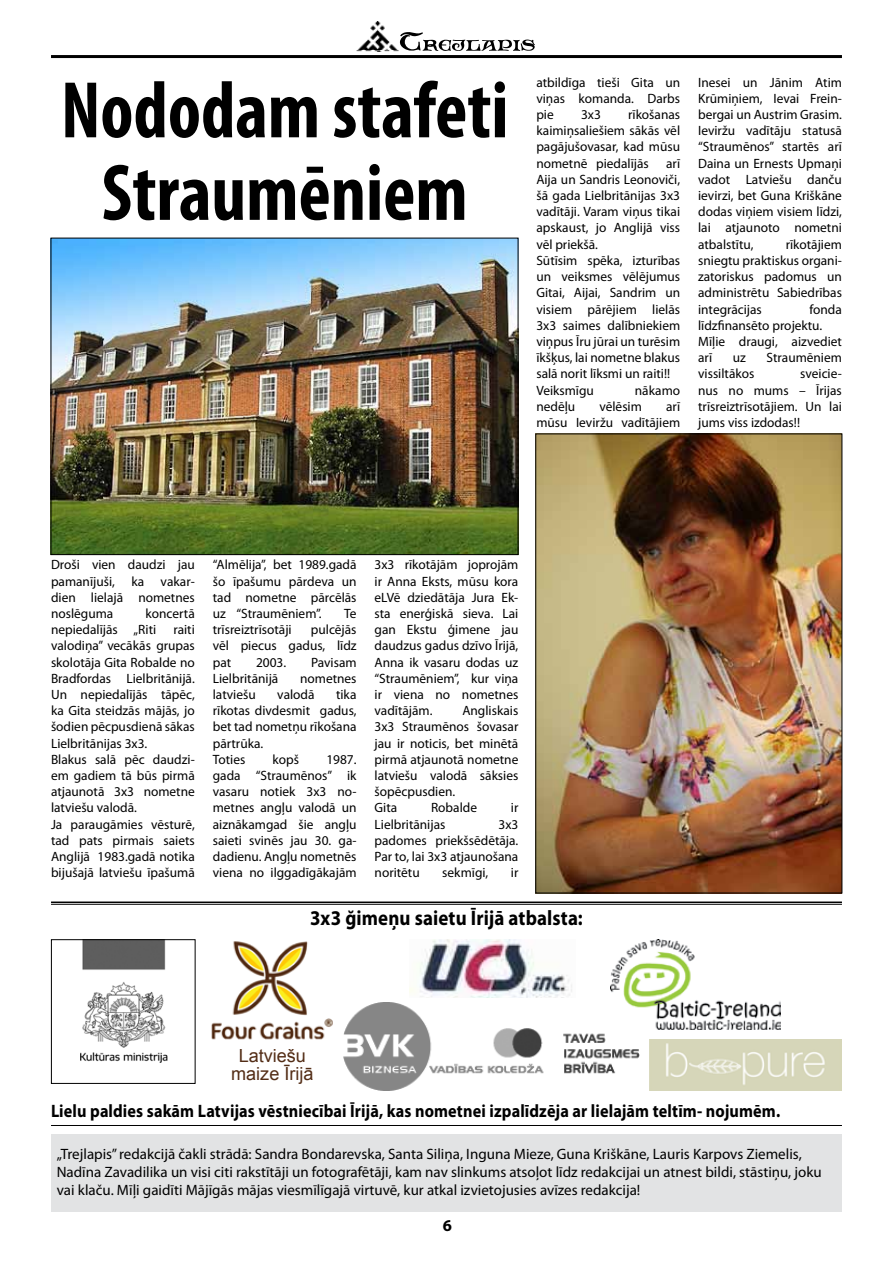
<style>
.page{position:relative;width:893px;height:1263px;background:#fff}
.page>*{position:absolute;margin:0;border:0;box-sizing:border-box;transform-origin:0 0}
.t1{font:700 condensed 81px/82.5px "Myriad Pro";color:#000;text-align:center;scale:.95 1}
.t2{font:700 21px "Myriad Pro";letter-spacing:.005em;color:#000;scale:.9 1}
.t3{font:700 18px "Myriad Pro";letter-spacing:.005em;color:#000;scale:.9 1}
.t4{font:18px/18px "Arial";color:#532d16;text-align:center}
.t5{font:700 16.5px "Myriad Pro";color:#000}
.t6{font:15px/18px "Myriad Pro";color:#000}
.t7{font:13.5px/16.2px "Myriad Pro";color:#000;text-align:justify}
</style>
<div class="page">
<hr style="left:51px;top:55px;width:791px;height:3px;background:#000">
<svg style="left:400px;top:32px;width:135px;height:19px"></svg>
<img style="left:357px;top:22px;width:41px;height:29px">
<div style="left:51px;top:1134px;width:791px;height:78px;background:#e2e3e4"></div>
<hr style="left:51px;top:901px;width:791px;height:2px;background:#000">
<hr style="left:51px;top:904px;width:791px;height:1px;background:#000">
<img style="left:211px;top:941px;width:122px;height:99px">
<img style="left:343px;top:1002px;width:297px;height:88px">
<img style="left:410px;top:939px;width:162px;height:59px">
<img style="left:650px;top:1039px;width:192px;height:52px">
<img style="left:80px;top:941px;width:88px;height:122px">
<div style="left:51px;top:939px;width:144px;height:145px;border:1px solid #000"></div>
<img style="left:611px;top:939px;width:169px;height:91px">
<hr style="left:51px;top:1125px;width:791px;height:1px;background:#000">
<img style="left:53px;top:240px;width:463px;height:313px">
<div style="left:51px;top:238px;width:467px;height:317px;border:1px solid #000"></div>
<img style="left:537px;top:435px;width:303px;height:456px">
<div style="left:535px;top:433px;width:307px;height:460px;border:1px solid #000"></div>
<h1 class="t1" style="left:61px;top:67px;width:473px">Nododam stafeti<br>Straumēniem</h1>
<p class="t7" style="left:536px;top:74px;width:145px">atbildīga tieši Gita un viņas komanda. Darbs pie</p>
<p class="t7" style="left:536px;top:106px;width:145px;text-indent:92px">rīkošanas kaimiņsaliešiem sākās vēl pagājušovasar, kad mūsu nometnē piedalījās</p>
<p class="t7" style="left:581px;top:106px;width:21px">3x3</p>
<p class="t7" style="left:536px;top:155px;width:145px;text-align:left;text-indent:130px">arī<br>Aija un Sandris Leonoviči, šā gada Lielbritānijas 3x3 vadītāji. Varam viņus tikai apskaust, jo Anglijā viss vēl priekšā.<br>Sūtīsim spēka, izturības un veiksmes vēlējumus<br>Gitai, Aijai, Sandrim un visiem pārējiem lielās<br>3x3 saimes dalībniekiem viņpus Īru jūrai un turēsim īkšķus, lai nometne blakus salā norit līksmi un raiti!!<br>Veiksmīgu</p>
<p class="t7" style="left:635px;top:382px;width:47px">nākamo</p>
<p class="t7" style="left:536px;top:398px;width:40px">nedēļu</p>
<p class="t7" style="left:599px;top:398px;width:44px">vēlēsim</p>
<p class="t7" style="left:536px;top:398px;width:145px;text-align:right">arī<br>mūsu Ieviržu vadītājiem</p>
<p class="t7" style="left:698px;top:74px;width:145px">Inesei un Jānim Atim Krūmiņiem, Ievai Frein&shy;bergai un Austrim Grasim.<br>Ieviržu vadītāju statusā “Straumēnos” startēs arī Daina un Ernests Upmaņi vadot Latviešu danču ievirzi, bet Guna Kriškāne dodas viņiem visiem līdzi, lai atjaunoto nometni atbalstītu,</p>
<p class="t7" style="left:698px;top:236px;width:145px;text-indent:88px">rīkotājiem sniegtu praktiskus organi&shy;zatoriskus padomus un administrētu Sabiedrības integrācijas</p>
<p class="t7" style="left:698px;top:301px;width:145px;text-align:left;text-indent:111px">fonda līdzfinansēto projektu.<br>Mīļie draugi, aizvediet arī</p>
<p class="t7" style="left:733px;top:349px;width:15px">uz</p>
<p class="t7" style="left:767px;top:349px;width:77px">Straumēniem</p>
<p class="t7" style="left:698px;top:365px;width:58px">vissiltākos</p>
<p class="t7" style="left:698px;top:365px;width:145px;text-indent:102px">sveicie&shy;nus no mums – Īrijas trīsreiztrīsotājiem. Un lai jums viss izdodas!!</p>
<p class="t7" style="left:51px;top:556px;width:145px">Droši vien daudzi jau pamanījuši, ka vakar&shy;dien lielajā nometnes noslēguma</p>
<p class="t7" style="left:51px;top:605px;width:145px;text-indent:95px">koncertā nepiedalījās „Riti</p>
<p class="t7" style="left:51px;top:621px;width:145px;text-align:left;text-indent:122px">raiti valodiņa” vecākās grupas skolotāja Gita Robalde no<br>Bradfordas Lielbritānijā.<br>Un nepiedalījās tāpēc, ka Gita steidzās mājās, jo šodien pēcpusdienā sākas<br>Lielbritānijas 3x3.<br>Blakus salā pēc daudzi&shy;em gadiem tā būs pirmā atjaunotā 3x3 nometne latviešu valodā.<br>Ja paraugāmies vēsturē, tad pats pirmais saiets<br>Anglijā 1983.gadā notika bijušajā latviešu īpašumā</p>
<p class="t7" style="left:213px;top:556px;width:145px">“Almēlija”, bet 1989.gadā šo īpašumu pārdeva un tad nometne pārcēlās uz “Straumēniem”.</p>
<p class="t7" style="left:344px;top:605px;width:14px">Te</p>
<p class="t7" style="left:213px;top:621px;width:145px;text-indent:98px">pulcējās vēl piecus gadus, līdz pat</p>
<p class="t7" style="left:213px;top:621px;width:80px">trīsreiztrīsotāji</p>
<p class="t7" style="left:256px;top:654px;width:32px">2003.</p>
<p class="t7" style="left:311px;top:654px;width:47px">Pavisam</p>
<p class="t7" style="left:213px;top:670px;width:67px">Lielbritānijā</p>
<p class="t7" style="left:300px;top:670px;width:58px">nometnes</p>
<p class="t7" style="left:213px;top:686px;width:44px">latviešu</p>
<p class="t7" style="left:277px;top:686px;width:39px">valodā</p>
<p class="t7" style="left:213px;top:686px;width:145px;text-align:left;text-indent:123px">tika rīkotas divdesmit gadus, bet tad nometņu rīkošana pārtrūka.<br>Toties</p>
<p class="t7" style="left:273px;top:751px;width:28px">kopš</p>
<p class="t7" style="left:213px;top:751px;width:145px;text-indent:114px">1987. gada “Straumēnos” ik vasaru notiek 3x3 no&shy;metnes angļu valodā un aiznākamgad šie angļu saieti svinēs jau 30. ga&shy;dadienu. Angļu nometnēs viena no ilggadīgākajām</p>
<p class="t7" style="left:375px;top:556px;width:145px">3x3 rīkotājām joprojām ir Anna Eksts, mūsu kora eLVē dziedātāja Jura Ek&shy;sta enerģiskā sieva. Lai gan Ekstu ģimene jau daudzus gadus dzīvo Īrijā, Anna ik vasaru dodas uz “Straumēniem”, kur viņa ir viena no nometnes vadītājām.</p>
<p class="t7" style="left:375px;top:702px;width:145px;text-align:left;text-indent:88px">Angliskais<br>3x3 Straumēnos šovasar jau ir noticis, bet minētā pirmā atjaunotā nometne latviešu valodā sāksies šopēcpusdien.<br>Gita</p>
<p class="t7" style="left:431px;top:799px;width:48px">Robalde</p>
<p class="t7" style="left:511px;top:799px;width:9px">ir</p>
<p class="t7" style="left:375px;top:816px;width:72px">Lielbritānijas</p>
<p class="t7" style="left:375px;top:816px;width:145px;text-indent:124px">3x3 padomes priekšsēdētāja.<br>Par to, lai 3x3 atjaunošana noritētu</p>
<p class="t7" style="left:442px;top:864px;width:48px">sekmīgi,</p>
<p class="t7" style="left:511px;top:864px;width:9px">ir</p>
<h2 class="t2" style="left:310px;top:904px;width:305px">3x3 ğimeņu saietu Īrijā atbalsta:</h2>
<h3 class="t4" style="left:231px;top:1047px;width:84px">Latviešu maize Īrijā</h3>
<h3 class="t3" style="left:51px;top:1099px;width:812px">Lielu paldies sakām Latvijas vēstniecībai Īrijā, kas nometnei izpalīdzēja ar lielajām teltīm- nojumēm.</h3>
<p class="t6" style="left:57px;top:1145px;width:767px">„Trejlapis” redakcijā čakli strādā: Sandra Bondarevska, Santa Siliņa, Inguna Mieze, Guna Kriškāne, Lauris Karpovs Ziemelis,<br>Nadīna Zavadilika un visi citi rakstītāji un fotografētāji, kam nav slinkums atsoļot līdz redakcijai un atnest bildi, stāstiņu, joku vai klaču. Mīļi gaidīti Mājīgās mājas viesmīlīgajā virtuvē, kur atkal izvietojusies avīzes redakcija!</p>
<p class="t5" style="left:443px;top:1214px;width:11px">6</p>
</div>
